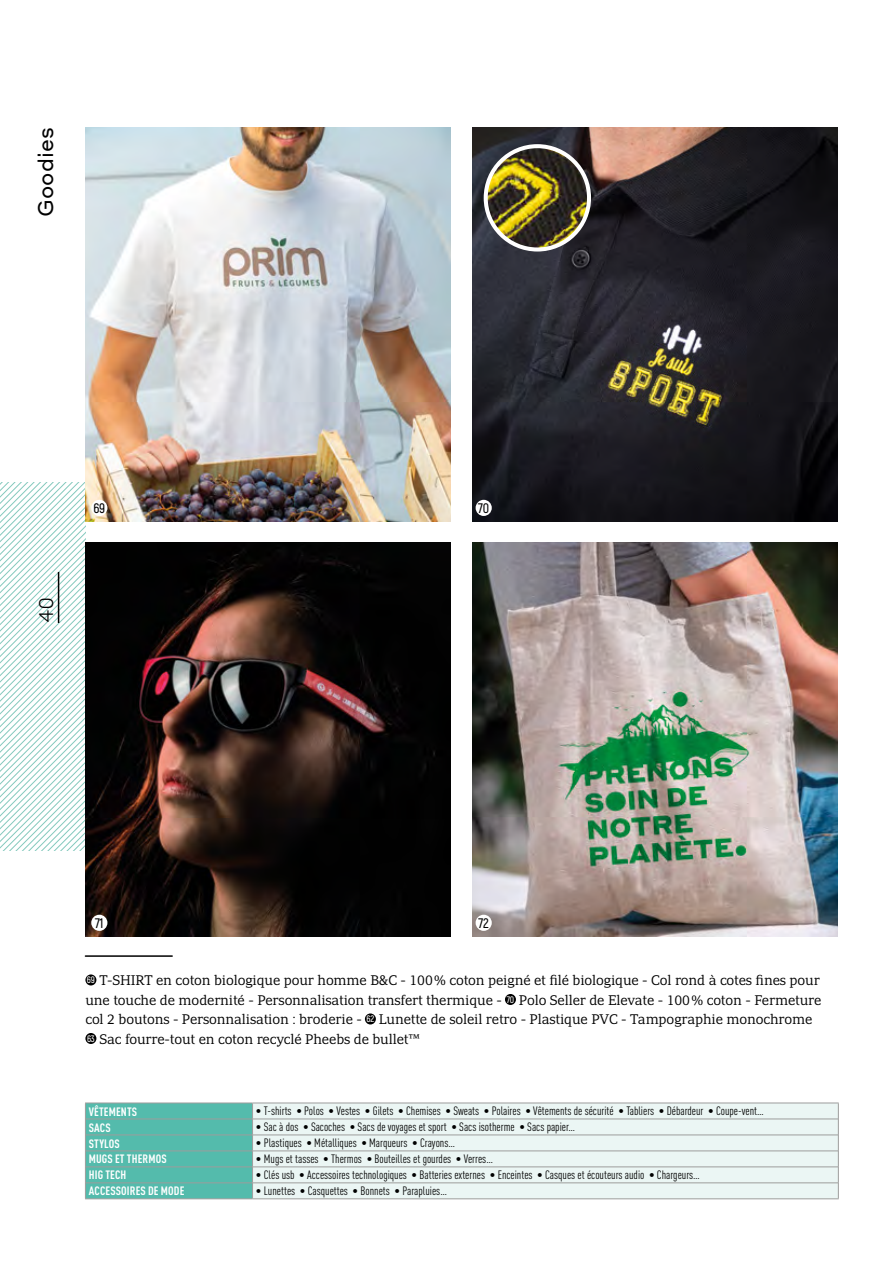
<style>
.page{position:relative;width:893px;height:1263px;background:#fff}
.page>*{position:absolute;margin:0;border:0;box-sizing:border-box;transform-origin:0 0}
.t1{font:21px "Styrene A";color:#000}
.t2{font:300 19.5px "Styrene A";color:#000}
.t3{font:600 13.8px "Akrobat";letter-spacing:-.03em;color:#000}
.t4{font:300 13.5px/19.5px "PF Adamant Pro";letter-spacing:-.01em;color:#000}
.t5{font:condensed 12px "DIN Pro";color:#000}
.t6{font:700 condensed 12px "DIN Pro";letter-spacing:.01em;color:#fff}
</style>
<div class="page">
<svg style="left:0;top:483px;width:85px;height:367px"></svg>
<hr style="left:58px;top:572px;width:1px;height:51px;background:#000">
<img style="left:85px;top:542px;width:366px;height:394px">
<img style="left:472px;top:542px;width:366px;height:394px">
<img style="left:472px;top:128px;width:366px;height:393px">
<img style="left:85px;top:128px;width:366px;height:393px">
<div style="left:85px;top:974px;width:11px;height:11px;background:#000;border-radius:50%"></div>
<div style="left:505px;top:994px;width:11px;height:11px;background:#000;border-radius:50%"></div>
<div style="left:365px;top:1013px;width:11px;height:11px;background:#000;border-radius:50%"></div>
<div style="left:85px;top:1033px;width:11px;height:11px;background:#000;border-radius:50%"></div>
<hr style="left:85px;top:955px;width:87px;height:2px;background:#000">
<div style="left:91px;top:500px;width:16px;height:16px;background:#fff;border-radius:50%"></div>
<div style="left:91px;top:915px;width:16px;height:16px;background:#fff;border-radius:50%"></div>
<div style="left:476px;top:500px;width:16px;height:16px;background:#fff;border-radius:50%"></div>
<div style="left:476px;top:915px;width:16px;height:16px;background:#fff;border-radius:50%"></div>
<img style="left:486px;top:146px;width:103px;height:103px;border-radius:52px">
<div style="left:484px;top:144px;width:107px;height:107px;border:4px solid #fff;border-radius:50%"></div>
<div style="left:253px;top:1103px;width:585px;height:95px;background:#ebf6f4"></div>
<hr style="left:253px;top:1119px;width:585px;height:1px;background:#9d9d9c">
<hr style="left:253px;top:1135px;width:585px;height:1px;background:#9d9d9c">
<hr style="left:253px;top:1151px;width:585px;height:1px;background:#9d9d9c">
<hr style="left:253px;top:1166px;width:585px;height:1px;background:#9d9d9c">
<hr style="left:253px;top:1182px;width:585px;height:1px;background:#9d9d9c">
<hr style="left:85px;top:1102px;width:168px;height:1px;background:#9d9d9c">
<hr style="left:253px;top:1102px;width:586px;height:1px;background:#9d9d9c">
<svg style="left:838px;top:1103px;width:1px;height:95px"></svg>
<hr style="left:253px;top:1198px;width:586px;height:1px;background:#9d9d9c">
<svg style="left:85px;top:1103px;width:168px;height:96px;background:#57b9ab"></svg>
<hr style="left:86px;top:1119px;width:167px;height:1px;background:#9d9d9c">
<hr style="left:86px;top:1135px;width:167px;height:1px;background:#9d9d9c">
<hr style="left:86px;top:1151px;width:167px;height:1px;background:#9d9d9c">
<hr style="left:86px;top:1166px;width:167px;height:1px;background:#9d9d9c">
<hr style="left:86px;top:1182px;width:167px;height:1px;background:#9d9d9c">
<h1 class="t1" style="left:28px;top:217px;width:91px;rotate:-90deg">Goodies</h1>
<h2 class="t2" style="left:30px;top:623px;width:28px;rotate:-90deg">40</h2>
<p class="t3" style="left:94px;top:500px;width:13px">69</p>
<p class="t3" style="left:478px;top:500px;width:12px">70</p>
<p class="t3" style="left:95px;top:914px;width:10px">71</p>
<p class="t3" style="left:479px;top:914px;width:12px">72</p>
<p class="t4" style="left:85px;top:971px;width:737px"><sup>69</sup> T-SHIRT en coton biologique pour homme B&amp;C - 100% coton peigné et filé biologique - Col rond à cotes fines pour une touche de modernité - Personnalisation transfert thermique - <sup>70</sup> Polo Seller de Elevate - 100% coton - Fermeture col 2 boutons - Personnalisation : broderie - <sup>62</sup> Lunette de soleil retro - Plastique PVC - Tampographie monochrome <sup>63</sup> Sac fourre-tout en coton recyclé Pheebs de bullet™</p>
<p class="t6" style="left:89px;top:1102px;width:50px">VÊTEMENTS</p>
<p class="t5" style="left:256px;top:1102px;width:509px">• T-shirts • Polos • Vestes • Gilets • Chemises • Sweats • Polaires • Vêtements de sécurité • Tabliers • Débardeur • Coupe-vent…</p>
<p class="t6" style="left:89px;top:1118px;width:23px">SACS</p>
<p class="t5" style="left:256px;top:1118px;width:321px">• Sac à dos • Sacoches • Sacs de voyages et sport • Sacs isotherme • Sacs papier…</p>
<p class="t6" style="left:89px;top:1134px;width:32px">STYLOS</p>
<p class="t5" style="left:256px;top:1134px;width:201px">• Plastiques • Métalliques • Marqueurs • Crayons…</p>
<p class="t6" style="left:89px;top:1150px;width:79px">MUGS ET THERMOS</p>
<p class="t5" style="left:256px;top:1150px;width:238px">• Mugs et tasses • Thermos • Bouteilles et gourdes • Verres…</p>
<p class="t6" style="left:89px;top:1166px;width:39px">HIG TECH</p>
<p class="t5" style="left:256px;top:1166px;width:445px">• Clés usb • Accessoires technologiques • Batteries externes • Enceintes • Casques et écouteurs audio • Chargeurs…</p>
<p class="t6" style="left:89px;top:1182px;width:97px">ACCESSOIRES DE MODE</p>
<p class="t5" style="left:256px;top:1182px;width:192px">• Lunettes • Casquettes • Bonnets • Parapluies…</p>
</div>
